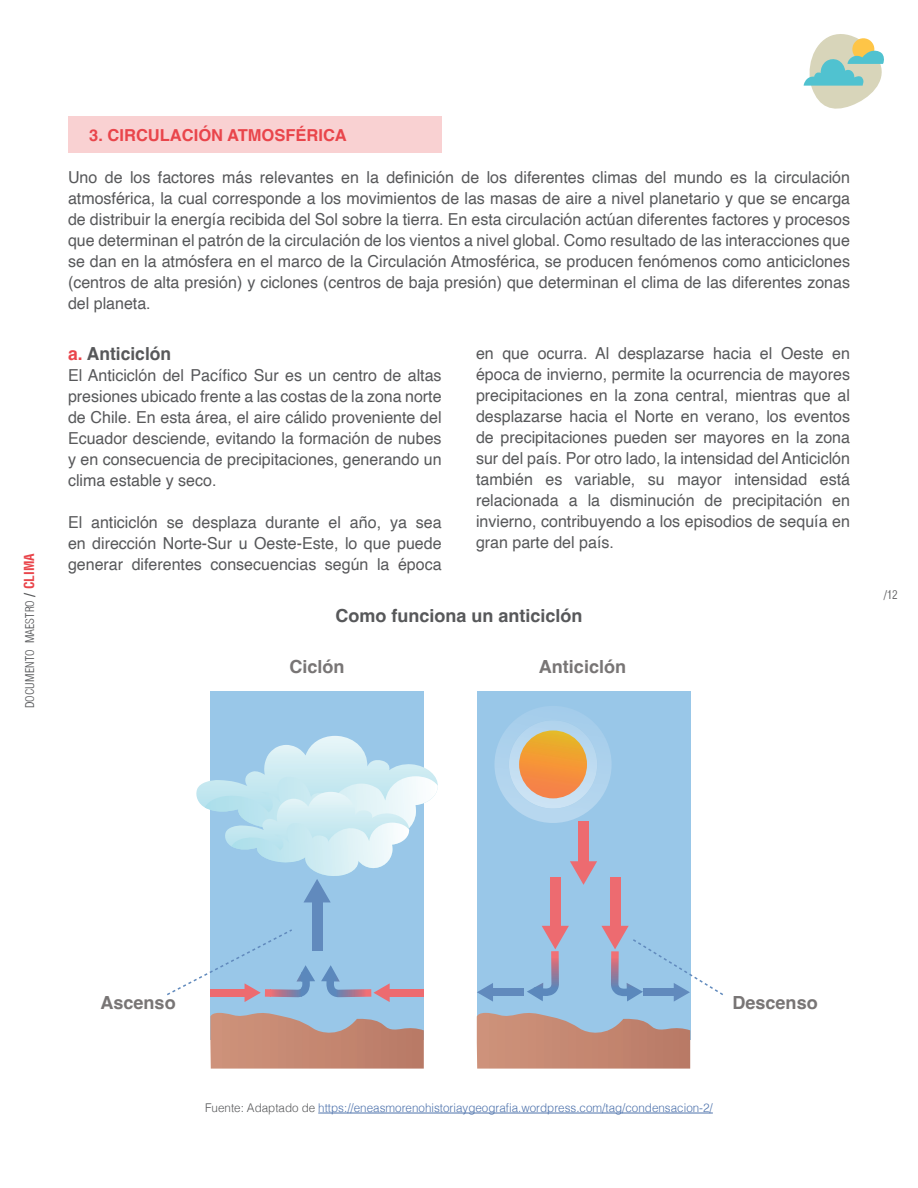
<style>
.page{position:relative;width:918px;height:1188px;background:#fff}
.page>*{position:absolute;margin:0;border:0;box-sizing:border-box;transform-origin:0 0}
.t1{font:700 18px "Helvetica";color:#57585a}
.t2{font:700 18px "Helvetica";color:#787575}
.t3{font:16.5px/21px "Helvetica";color:#57585a;text-align:justify}
.t4{font:700 16.5px "Helvetica";color:#e9454b}
.t5{font:13.5px "Helvetica Condensed Light Li";color:#57585a}
.t6{font:300 12px "Helvetica";color:#4d72ac}
.s1{font-family:"Helvetica";font-weight:700;font-stretch:condensed}
.s2{font-family:"Helvetica";font-weight:700;font-stretch:condensed;color:#e9454b}
.s3{color:#e9454b}
.s4{color:#57585a}
</style>
<div class="page">
<svg style="left:804px;top:34px;width:80px;height:75px"></svg>
<div style="left:68px;top:117px;width:374px;height:36px;background:#f9d1d2"></div>
<hr style="left:318px;top:1113px;width:395px;height:1px;background:#4d72ac">
<div style="left:210px;top:691px;width:214px;height:349px;background:#99c7e8"></div>
<svg style="left:210px;top:1012px;width:214px;height:57px"></svg>
<div style="left:312px;top:898px;width:10px;height:53px;background:#618abd"></div>
<svg style="left:196px;top:736px;width:242px;height:166px"></svg>
<div style="left:387px;top:989px;width:37px;height:7px;background:#ed6b70"></div>
<svg style="left:321px;top:965px;width:69px;height:37px"></svg>
<svg style="left:167px;top:929px;width:148px;height:73px"></svg>
<div style="left:477px;top:691px;width:213px;height:349px;background:#99c7e8"></div>
<svg style="left:477px;top:1012px;width:213px;height:57px"></svg>
<div style="left:578px;top:821px;width:11px;height:44px;background:#ed6b70"></div>
<svg style="left:570px;top:861px;width:27px;height:24px"></svg>
<div style="left:550px;top:877px;width:11px;height:53px;background:#ed6b70"></div>
<div style="left:610px;top:877px;width:10px;height:53px;background:#ed6b70"></div>
<div style="left:490px;top:989px;width:33px;height:7px;background:#618abd"></div>
<svg style="left:477px;top:983px;width:16px;height:19px"></svg>
<svg style="left:527px;top:926px;width:42px;height:75px"></svg>
<svg style="left:601px;top:926px;width:122px;height:76px"></svg>
<img style="left:494px;top:707px;width:118px;height:116px">
<img style="left:509px;top:720px;width:88px;height:89px;border-radius:44px">
<div style="left:519px;top:730px;width:68px;height:68px;background:linear-gradient(to bottom,#e6b82c,#fa7b48);border-radius:34px"></div>
<p class="t5" style="left:25px;top:708px;width:157px;rotate:-90deg">DOCUMENTO MAESTRO <span class="s1">/</span> <span class="s2">CLIMA</span></p>
<p class="t4" style="left:89px;top:125px;width:259px">3. CIRCULACIÓN ATMOSFÉRICA</p>
<p class="t3" style="left:68px;top:167px;width:784px">Uno de los factores más relevantes en la definición de los diferentes climas del mundo es la circulación atmosférica, la cual corresponde a los movimientos de las masas de aire a nivel planetario y que se encarga de distribuir la energía recibida del Sol sobre la tierra. En esta circulación actúan diferentes factores y procesos que determinan el patrón de la circulación de los vientos a nivel global. Como resultado de las interacciones que se dan en la atmósfera en el marco de la Circulación Atmosférica, se producen fenómenos como anticiclones (centros de alta presión) y ciclones (centros de baja presión) que determinan el clima de las diferentes zonas del planeta.</p>
<p class="t1" style="left:68px;top:343px;width:105px"><span class="s3">a.</span> Anticiclón</p>
<p class="t3" style="left:68px;top:366px;width:375px">El Anticiclón del Pacífico Sur es un centro de altas presiones ubicado frente a las costas de la zona norte de Chile. En esta área, el aire cálido proveniente del Ecuador desciende, evitando la formación de nubes y en consecuencia de precipitaciones, generando un clima estable y seco.</p>
<p class="t3" style="left:68px;top:513px;width:375px">El anticiclón se desplaza durante el año, ya sea en dirección Norte-Sur u Oeste-Este, lo que puede generar diferentes consecuencias según la época</p>
<p class="t3" style="left:476px;top:343px;width:376px">en que ocurra. Al desplazarse hacia el Oeste en época de invierno, permite la ocurrencia de mayores precipitaciones en la zona central, mientras que al desplazarse hacia el Norte en verano, los eventos de precipitaciones pueden ser mayores en la zona sur del país. Por otro lado, la intensidad del Anticiclón también es variable, su mayor intensidad está relacionada a la disminución de precipitación en invierno, contribuyendo a los episodios de sequía en gran parte del país.</p>
<p class="t1" style="left:336px;top:605px;width:249px">Como funciona un anticiclón</p>
<p class="t2" style="left:289px;top:656px;width:57px">Ciclón</p>
<p class="t2" style="left:539px;top:656px;width:89px">Anticiclón</p>
<p class="t5" style="left:884px;top:589px;width:15px">/12</p>
<p class="t2" style="left:100px;top:992px;width:77px">Ascenso</p>
<p class="t2" style="left:732px;top:992px;width:87px">Descenso</p>
<p class="t6" style="left:205px;top:1098px;width:509px"><span class="s4">Fuente: Adaptado de</span> https://eneasmorenohistoriaygeografia.wordpress.com/tag/condensacion-2/</p>
</div>
